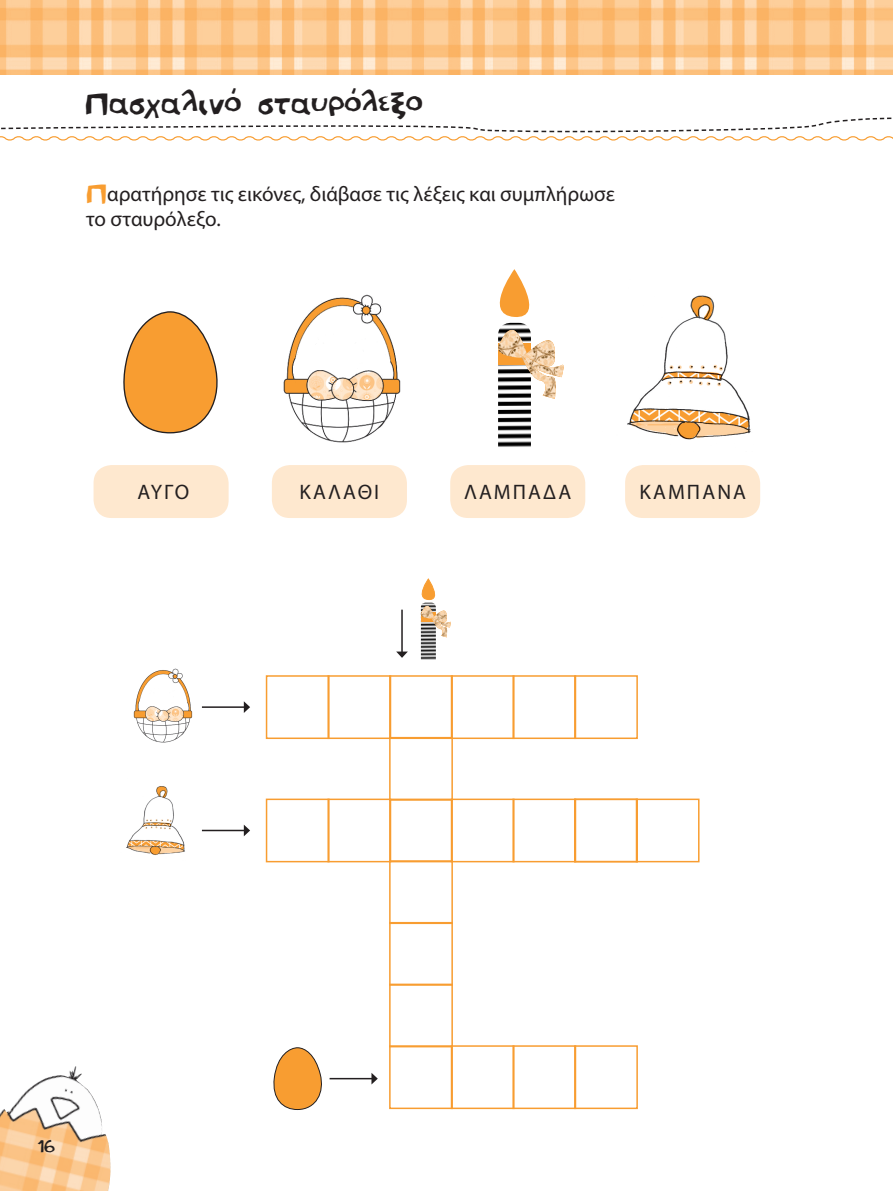
<style>
.page{position:relative;width:893px;height:1191px;background:#fff}
.page>*{position:absolute;margin:0;border:0;box-sizing:border-box;transform-origin:0 0}
.titlos{font:42.15px "PF Amateur Flat Cool";color:#231f20}
.t1{font:22.5px "PF Amateur Flat Cool";color:#231f20}
.ekfonisi{font:21px "Myriad Pro";color:#231f20}
.ekfonisi-2{font:21px "Myriad Pro";letter-spacing:.1em;color:#231f20}
.s1{font-family:"PF Amateur Flat Cool";font-size:37.5px;color:#f89d31}
</style>
<div class="page">
<svg style="left:0;top:117px;width:893px;height:24px"></svg>
<img style="left:0;top:1066px;width:111px;height:125px">
<img style="left:0;top:0;width:893px;height:74px">
<svg style="left:123px;top:311px;width:95px;height:123px"></svg>
<img style="left:283px;top:294px;width:118px;height:149px">
<img style="left:498px;top:323px;width:33px;height:124px">
<svg style="left:499px;top:269px;width:31px;height:48px"></svg>
<svg style="left:498px;top:328px;width:64px;height:71px"></svg>
<img style="left:522px;top:355px;width:42px;height:22px">
<img style="left:627px;top:295px;width:124px;height:145px">
<div style="left:94px;top:465px;width:135px;height:53px;background:#fee8cf;border-radius:18px"></div>
<div style="left:272px;top:465px;width:135px;height:53px;background:#fee8cf;border-radius:18px"></div>
<div style="left:450px;top:465px;width:135px;height:53px;background:#fee8cf;border-radius:18px"></div>
<div style="left:625px;top:465px;width:135px;height:53px;background:#fee8cf;border-radius:18px"></div>
<svg style="left:273px;top:1047px;width:49px;height:63px"></svg>
<img style="left:133px;top:668px;width:60px;height:75px">
<img style="left:421px;top:637px;width:15px;height:22px">
<svg style="left:420px;top:578px;width:30px;height:59px"></svg>
<img style="left:432px;top:617px;width:19px;height:10px">
<img style="left:126px;top:786px;width:59px;height:69px">
<div style="left:389px;top:675px;width:64px;height:64px;border:2px solid #f89d31"></div>
<div style="left:451px;top:675px;width:64px;height:64px;border:2px solid #f89d31"></div>
<div style="left:512px;top:675px;width:64px;height:64px;border:2px solid #f89d31"></div>
<div style="left:574px;top:675px;width:64px;height:64px;border:2px solid #f89d31"></div>
<div style="left:327px;top:675px;width:64px;height:64px;border:2px solid #f89d31"></div>
<div style="left:266px;top:675px;width:64px;height:64px;border:2px solid #f89d31"></div>
<div style="left:389px;top:737px;width:64px;height:63px;border:2px solid #f89d31"></div>
<div style="left:389px;top:798px;width:64px;height:64px;border:2px solid #f89d31"></div>
<div style="left:327px;top:798px;width:64px;height:64px;border:2px solid #f89d31"></div>
<div style="left:266px;top:798px;width:64px;height:64px;border:2px solid #f89d31"></div>
<div style="left:451px;top:798px;width:64px;height:64px;border:2px solid #f89d31"></div>
<div style="left:512px;top:798px;width:64px;height:64px;border:2px solid #f89d31"></div>
<div style="left:574px;top:798px;width:64px;height:64px;border:2px solid #f89d31"></div>
<div style="left:636px;top:798px;width:63px;height:64px;border:2px solid #f89d31"></div>
<div style="left:389px;top:860px;width:64px;height:64px;border:2px solid #f89d31"></div>
<div style="left:389px;top:922px;width:64px;height:63px;border:2px solid #f89d31"></div>
<div style="left:389px;top:983px;width:64px;height:64px;border:2px solid #f89d31"></div>
<div style="left:389px;top:1045px;width:64px;height:64px;border:2px solid #f89d31"></div>
<div style="left:451px;top:1045px;width:64px;height:64px;border:2px solid #f89d31"></div>
<div style="left:512px;top:1045px;width:64px;height:64px;border:2px solid #f89d31"></div>
<div style="left:574px;top:1045px;width:64px;height:64px;border:2px solid #f89d31"></div>
<hr style="left:330px;top:1077px;width:42px;height:2px;background:#231f20">
<svg style="left:371px;top:1073px;width:7px;height:11px"></svg>
<hr style="left:202px;top:706px;width:43px;height:2px;background:#231f20">
<svg style="left:244px;top:701px;width:6px;height:12px"></svg>
<hr style="left:401px;top:609px;width:2px;height:43px;background:#231f20">
<svg style="left:396px;top:651px;width:12px;height:7px"></svg>
<hr style="left:202px;top:829px;width:43px;height:2px;background:#231f20">
<svg style="left:244px;top:825px;width:6px;height:11px"></svg>
<p class="titlos" style="left:85px;top:81px;width:339px">Πασχαλινό σταυρόλεξο</p>
<p class="ekfonisi" style="left:86px;top:181px;width:530px"><span class="s1">Π</span>αρατήρησε τις εικόνες, διάβασε τις λέξεις και συμπλήρωσε</p>
<p class="ekfonisi" style="left:86px;top:206px;width:136px">το σταυρόλεξο.</p>
<p class="ekfonisi" style="left:137px;top:478px;width:53px">AYΓΟ</p>
<p class="ekfonisi" style="left:300px;top:478px;width:81px">ΚΑΛΑΘΙ</p>
<p class="ekfonisi-2" style="left:464px;top:478px;width:109px">ΛΑΜΠΑΔΑ</p>
<p class="ekfonisi-2" style="left:639px;top:478px;width:108px">ΚΑΜΠΑΝΑ</p>
<p class="t1" style="left:37px;top:1135px;width:19px">16</p>
</div>
